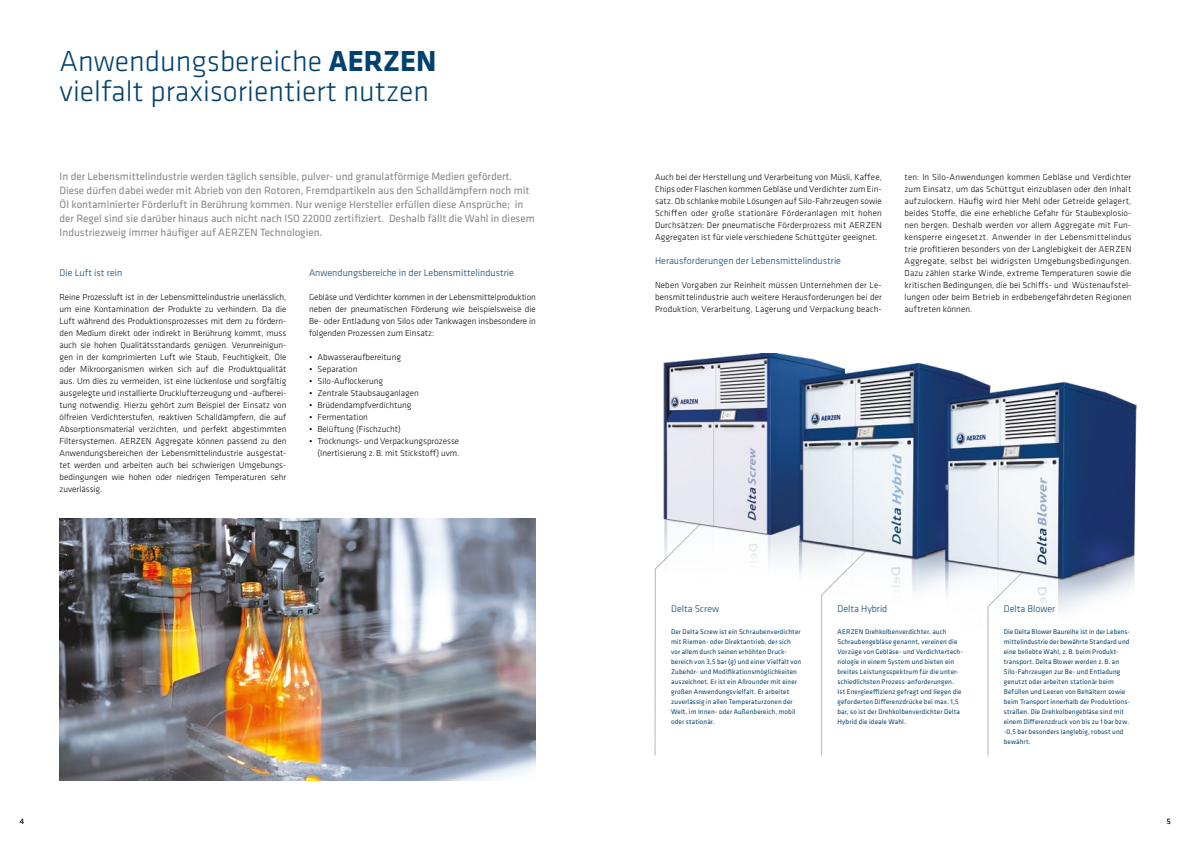
<style>
.page{position:relative;width:1191px;height:842px;background:#fff}
.page>*{position:absolute;margin:0;border:0;box-sizing:border-box;transform-origin:0 0}
.t1{font:300 30px/30px "Klavika";color:#004170}
.t2{font:11px/14px "Klavika";color:#878787}
.t3{font:300 10px "Klavika";color:#004170}
.t4{font:300 9px/12px "Klavika";color:#020203;text-align:justify}
.t5{font:300 9px/12px "Klavika";letter-spacing:.01em;color:#000;text-align:justify}
.t6{font:300 8px "Klavika";color:#000}
.t7{font:7px/10px "Klavika";letter-spacing:.015em;color:#004170}
.s1{font-weight:700}
</style>
<div class="page">
<img style="left:60px;top:518px;width:476px;height:262px">
<svg style="left:654px;top:600px;width:2px;height:156px"></svg>
<img style="left:654px;top:353px;width:160px;height:247px">
<svg style="left:987px;top:649px;width:2px;height:107px"></svg>
<svg style="left:821px;top:630px;width:2px;height:126px"></svg>
<img style="left:787px;top:359px;width:187px;height:271px">
<img style="left:932px;top:379px;width:205px;height:270px">
<h1 class="t1" style="left:60px;top:46px;width:378px">Anwendungsbereiche <span class="s1">AERZEN </span>vielfalt praxisorientiert nutzen</h1>
<p class="t2" style="left:60px;top:169px;width:477px">In der Lebensmittelindustrie werden täglich sensible, pulver- und granulatförmige Medien gefördert.<br>Diese dürfen dabei weder mit Abrieb von den Rotoren, Fremdpartikeln aus den Schalldämpfern noch mit Öl kontaminierter Förderluft in Berührung kommen. Nur wenige Hersteller erfüllen diese Ansprüche; in der Regel sind sie darüber hinaus auch nicht nach ISO 22000 zertifiziert. Deshalb fällt die Wahl in diesem Industriezweig immer häufiger auf AERZEN Technologien.</p>
<p class="t5" style="left:655px;top:171px;width:228px">Auch bei der Herstellung und Verarbeitung von Müsli, Kaffee, Chips oder Flaschen kommen Gebläse und Verdichter zum Ein&shy;satz. Ob schlanke mobile Lösungen auf Silo-Fahrzeugen sowie Schiffen oder große stationäre Förderanlagen mit hohen Durchsätzen: Der pneumatische Förderprozess mit AERZEN Aggregaten ist für viele verschiedene Schüttgüter geeignet.</p>
<p class="t3" style="left:655px;top:255px;width:187px">Herausforderungen der Lebensmittelindustrie</p>
<p class="t5" style="left:655px;top:279px;width:228px">Neben Vorgaben zur Reinheit müssen Unternehmen der Le&shy;bensmittelindustrie auch weitere Herausforderungen bei der Produktion, Verarbeitung, Lagerung und Verpackung beach-</p>
<p class="t3" style="left:60px;top:267px;width:64px">Die Luft ist rein</p>
<p class="t4" style="left:60px;top:291px;width:228px">Reine Prozessluft ist in der Lebensmittelindustrie unerlässlich, um eine Kontamination der Produkte zu verhindern. Da die Luft während des Produktionsprozesses mit dem zu fördern&shy;den Medium direkt oder indirekt in Berührung kommt, muss auch sie hohen Qualitätsstandards genügen. Verunreinigun&shy;gen in der komprimierten Luft wie Staub, Feuchtigkeit, Öle oder Mikroorganismen wirken sich auf die Produktqualität aus. Um dies zu vermeiden, ist eine lückenlose und sorgfältig ausgelegte und installierte Drucklufterzeugung und -aufberei&shy;tung notwendig. Hierzu gehört zum Beispiel der Einsatz von ölfreien Verdichterstufen, reaktiven Schalldämpfern, die auf Absorptionsmaterial verzichten, und perfekt abgestimmten Filtersystemen. AERZEN Aggregate können passend zu den Anwendungsbereichen der Lebensmittelindustrie ausgestat&shy;tet werden und arbeiten auch bei schwierigen Umgebungs&shy;bedingungen wie hohen oder niedrigen Temperaturen sehr zuverlässig.</p>
<p class="t3" style="left:309px;top:267px;width:206px">Anwendungsbereiche in der Lebensmittelindustrie</p>
<p class="t4" style="left:309px;top:291px;width:228px">Gebläse und Verdichter kommen in der Lebensmittelproduktion neben der pneumatischen Förderung wie beispielsweise die Be- oder Entladung von Silos oder Tankwagen insbesondere in folgenden Prozessen zum Einsatz:</p>
<p class="t4" style="left:309px;top:351px;width:93px">• Abwasseraufbereitung</p>
<p class="t4" style="left:309px;top:363px;width:50px">• Separation</p>
<p class="t4" style="left:309px;top:375px;width:75px">• Silo-Auflockerung</p>
<p class="t4" style="left:309px;top:387px;width:111px">• Zentrale Staubsauganlagen</p>
<p class="t4" style="left:309px;top:399px;width:104px">• Brüdendampfverdichtung</p>
<p class="t4" style="left:309px;top:411px;width:60px">• Fermentation</p>
<p class="t4" style="left:309px;top:423px;width:93px">• Belüftung (Fischzucht)</p>
<p class="t4" style="left:309px;top:435px;width:152px;text-align:right">• Trocknungs- und Verpackungsprozesse (Inertisierung z.B. mit Stickstoff) uvm.</p>
<p class="t5" style="left:904px;top:171px;width:228px">ten: In Silo-Anwendungen kommen Gebläse und Verdichter zum Einsatz, um das Schüttgut einzublasen oder den Inhalt aufzulockern. Häufig wird hier Mehl oder Getreide gelagert, beides Stoffe, die eine erhebliche Gefahr für Staubexplosio&shy;nen bergen. Deshalb werden vor allem Aggregate mit Fun&shy;kensperre eingesetzt. Anwender in der Lebensmittelindus trie profitieren besonders von der Langlebigkeit der AERZEN Aggregate, selbst bei widrigsten Umgebungsbedingungen.<br>Dazu zählen starke Winde, extreme Temperaturen sowie die kritischen Bedingungen, die bei Schiffs- und Wüstenaufstel&shy;lungen oder beim Betrieb in erdbebengefährdeten Regionen auftreten können.</p>
<p class="t3" style="left:671px;top:603px;width:50px">Delta Screw</p>
<p class="t7" style="left:671px;top:627px;width:132px">Der Delta Screw ist ein Schraubenverdichter mit Riemen- oder Direktantrieb, der sich vor allem durch seinen erhöhten Druck&shy;bereich von 3,5 bar (g) und einer Vielfalt von Zubehör- und Modifikationsmöglichkeiten auszeichnet. Er ist ein Allrounder mit einer großen Anwendungsvielfalt. Er arbeitet zuverlässig in allen Temperaturzonen der Welt, im Innen- oder Außenbereich, mobil oder stationär.</p>
<p class="t3" style="left:837px;top:603px;width:51px">Delta Hybrid</p>
<p class="t7" style="left:837px;top:627px;width:127px">AERZEN Drehkolbenverdichter, auch Schraubengebläse genannt, vereinen die Vorzüge von Gebläse- und Verdichtertech&shy;nologie in einem System und bieten ein breites Leistungsspektrum für die unter&shy;schiedlichsten Prozess-anforderungen.<br>Ist Energieeffizienz gefragt und liegen die geforderten Differenzdrücke bei max. 1,5 bar, so ist der Drehkolbenverdichter Delta Hybrid die ideale Wahl.</p>
<p class="t3" style="left:1003px;top:603px;width:53px">Delta Blower</p>
<p class="t7" style="left:1003px;top:627px;width:128px">Die Delta Blower Baureihe ist in der Lebens&shy;mittelindustrie der bewährte Standard und eine beliebte Wahl, z.B. beim Produkt&shy;transport. Delta Blower werden z.B. an Silo-Fahrzeugen zur Be- und Entladung genutzt oder arbeiten stationär beim Befüllen und Leeren von Behältern sowie beim Transport innerhalb der Produktions&shy;straßen. Die Drehkolbengebläse sind mit einem Differenzdruck von bis zu 1 bar bzw. -0,5 bar besonders langlebig, robust und bewährt.</p>
<p class="t6" style="left:20px;top:816px;width:6px">4</p>
<p class="t6" style="left:1166px;top:816px;width:5px">5</p>
</div>
